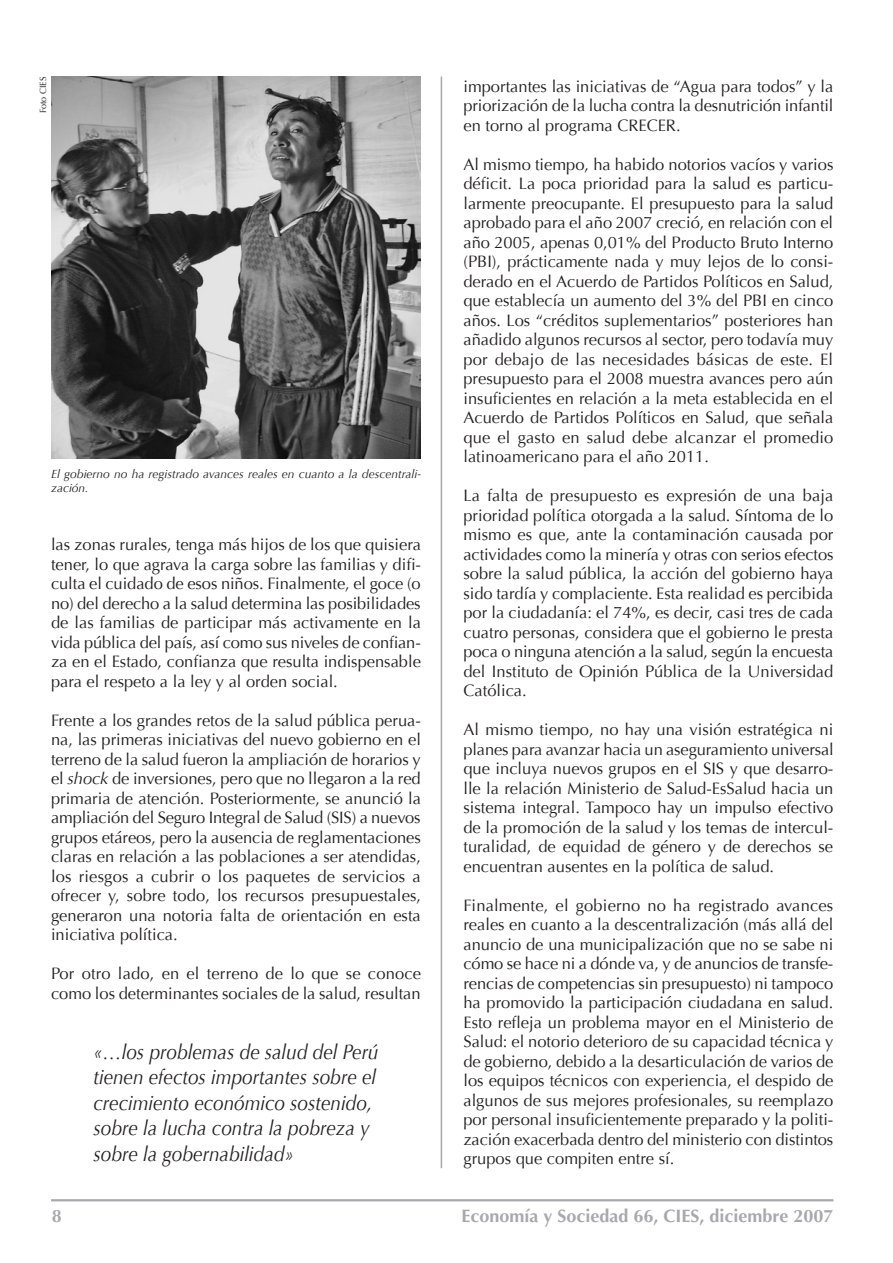
<style>
.page{position:relative;width:893px;height:1263px;background:#fff}
.page>*{position:absolute;margin:0;border:0;box-sizing:border-box;transform-origin:0 0}
.sumillas_ok{font:italic 21px/25.5px "Optima";color:#231f20;scale:.9 1}
.t1{font:700 18px "Optima LH East A";color:#a8a9ad}
.t2{font:16.5px/19.5px "Optima";color:#231f20;text-align:justify}
.t3{font:italic 12px/14.2px "Optima";color:#231f20}
.t4{font:9px "Optima";color:#231f20}
.s1{font-style:italic}
</style>
<div class="page">
<hr style="left:51px;top:1199px;width:782px;height:2px;background:#a8a9ad">
<hr style="left:441px;top:76px;width:1px;height:1092px;background:#a8a9ad">
<img style="left:51px;top:77px;width:370px;height:382px">
<p class="t4" style="left:38px;top:113px;width:38px;rotate:-90deg">Foto CIES</p>
<p class="t3" style="left:51px;top:467px;width:371px">El gobierno no ha registrado avances reales en cuanto a la descentrali&shy;zación.</p>
<p class="t2" style="left:51px;top:535px;width:371px">las zonas rurales, tenga más hijos de los que quisiera tener, lo que agrava la carga sobre las familias y difi&shy;culta el cuidado de esos niños. Finalmente, el goce (o no) del derecho a la salud determina las posibilidades de las familias de participar más activamente en la vida pública del país, así como sus niveles de confian&shy;za en el Estado, confianza que resulta indispensable para el respeto a la ley y al orden social.</p>
<p class="t2" style="left:51px;top:711px;width:372px">Frente a los grandes retos de la salud pública perua&shy;na, las primeras iniciativas del nuevo gobierno en el terreno de la salud fueron la ampliación de horarios y el <span class="s1">shock</span> de inversiones, pero que no llegaron a la red primaria de atención. Posteriormente, se anunció la ampliación del Seguro Integral de Salud (SIS) a nuevos grupos etáreos, pero la ausencia de reglamentaciones claras en relación a las poblaciones a ser atendidas, los riesgos a cubrir o los paquetes de servicios a ofrecer y, sobre todo, los recursos presupuestales, generaron una notoria falta de orientación en esta iniciativa política.</p>
<p class="t2" style="left:51px;top:964px;width:372px">Por otro lado, en el terreno de lo que se conoce como los determinantes sociales de la salud, resultan</p>
<p class="sumillas_ok" style="left:94px;top:1039px;width:318px">«…los problemas de salud del Perú tienen efectos importantes sobre el crecimiento económico sostenido, sobre la lucha contra la pobreza y sobre la gobernabilidad»</p>
<p class="t2" style="left:463px;top:77px;width:372px">importantes las iniciativas de “Agua para todos” y la priorización de la lucha contra la desnutrición infantil en torno al programa CRECER.</p>
<p class="t2" style="left:463px;top:155px;width:371px">Al mismo tiempo, ha habido notorios vacíos y varios déficit. La poca prioridad para la salud es particu&shy;larmente preocupante. El presupuesto para la salud aprobado para el año 2007 creció, en relación con el año 2005, apenas 0,01% del Producto Bruto Interno (PBI), prácticamente nada y muy lejos de lo consi&shy;derado en el Acuerdo de Partidos Políticos en Salud, que establecía un aumento del 3% del PBI en cinco años. Los “créditos suplementarios” posteriores han añadido algunos recursos al sector, pero todavía muy por debajo de las necesidades básicas de este. El presupuesto para el 2008 muestra avances pero aún insuficientes en relación a la meta establecida en el Acuerdo de Partidos Políticos en Salud, que señala que el gasto en salud debe alcanzar el promedio latinoamericano para el año 2011.</p>
<p class="t2" style="left:463px;top:486px;width:372px">La falta de presupuesto es expresión de una baja prioridad política otorgada a la salud. Síntoma de lo mismo es que, ante la contaminación causada por actividades como la minería y otras con serios efectos sobre la salud pública, la acción del gobierno haya sido tardía y complaciente. Esta realidad es percibida por la ciudadanía: el 74%, es decir, casi tres de cada cuatro personas, considera que el gobierno le presta poca o ninguna atención a la salud, según la encuesta del Instituto de Opinión Pública de la Universidad Católica.</p>
<p class="t2" style="left:463px;top:720px;width:372px">Al mismo tiempo, no hay una visión estratégica ni planes para avanzar hacia un aseguramiento universal que incluya nuevos grupos en el SIS y que desarro&shy;lle la relación Ministerio de Salud-EsSalud hacia un sistema integral. Tampoco hay un impulso efectivo de la promoción de la salud y los temas de intercul&shy;turalidad, de equidad de género y de derechos se encuentran ausentes en la política de salud.</p>
<p class="t2" style="left:463px;top:896px;width:372px">Finalmente, el gobierno no ha registrado avances reales en cuanto a la descentralización (más allá del anuncio de una municipalización que no se sabe ni cómo se hace ni a dónde va, y de anuncios de transfe&shy;rencias de competencias sin presupuesto) ni tampoco ha promovido la participación ciudadana en salud.<br>Esto refleja un problema mayor en el Ministerio de Salud: el notorio deterioro de su capacidad técnica y de gobierno, debido a la desarticulación de varios de los equipos técnicos con experiencia, el despido de algunos de sus mejores profesionales, su reemplazo por personal insuficientemente preparado y la politi&shy;zación exacerbada dentro del ministerio con distintos grupos que compiten entre sí.</p>
<p class="t1" style="left:461px;top:1204px;width:368px">Economía y Sociedad 66, CIES, diciembre 2007</p>
</div>
